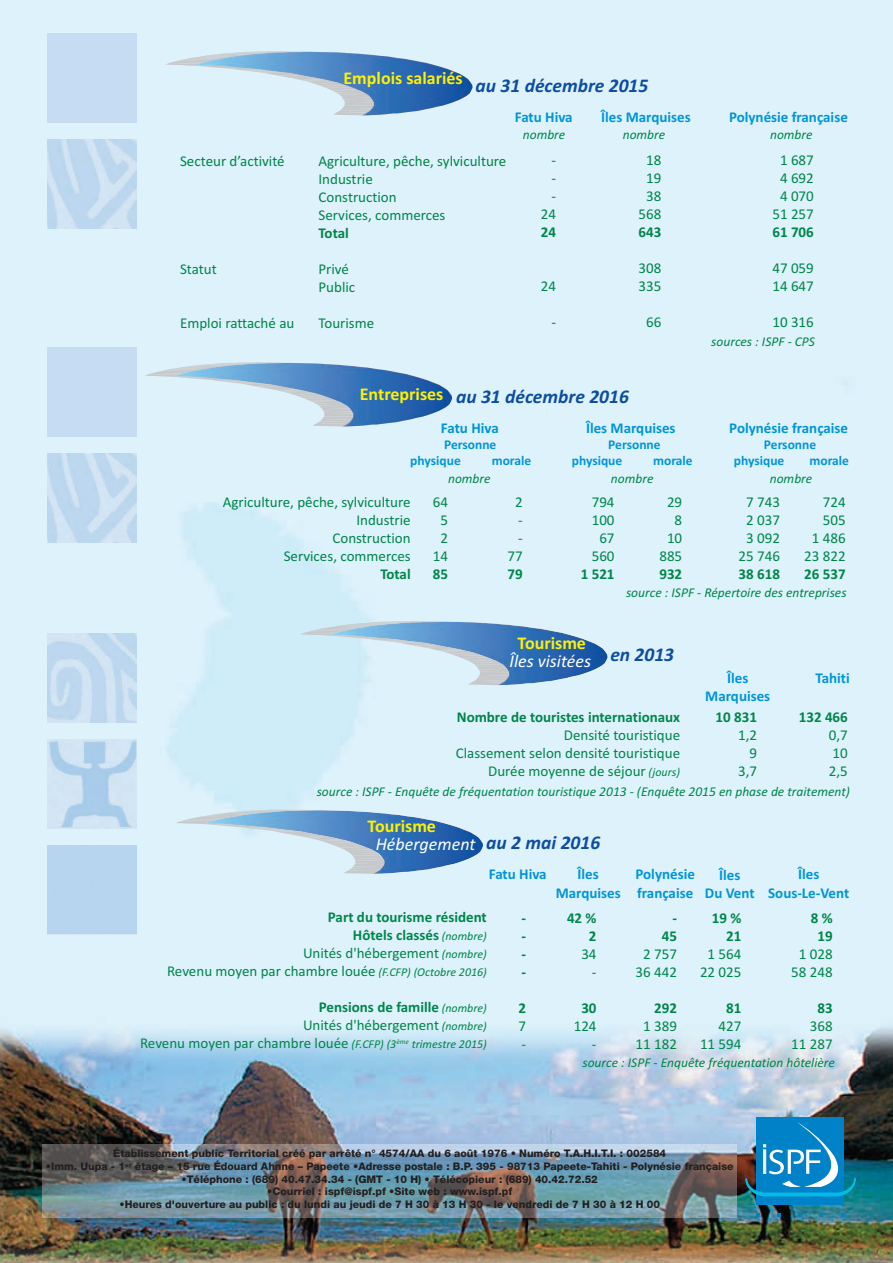
<style>
.page{position:relative;width:893px;height:1263px;background:#fff}
.page>*{position:absolute;margin:0;border:0;box-sizing:border-box;transform-origin:0 0}
.t1{font:italic 700 19.5px "Calibri";color:#0d4da1}
.t2{font:700 18px "Calibri";color:#fff101}
.t3{font:italic 18px "Calibri";color:#fff}
.t4{font:15px/18px "Calibri";color:#00854a;text-align:right}
.t5{font:700 15px/18px "Calibri";color:#0095d9;text-align:center}
.t6{font:700 15px/18px "Calibri";color:#00854a;text-align:right}
.t7{font:italic 13.5px "Calibri";color:#00854a}
.t8{font:700 13.5px/16px "Calibri";color:#0095d9}
.t9{font:800 10.5px "Helvetica Neue";color:#231f20}
.s1{font-style:italic;font-size:12px}
.s2{font-weight:700}
</style>
<div class="page">
<img style="left:0;top:0;width:893px;height:1263px">
<img style="left:43px;top:1144px;width:694px;height:74px">
<svg style="left:756px;top:1213px;width:4px;height:3px"></svg>
<svg style="left:777px;top:1213px;width:4px;height:3px"></svg>
<div style="left:756px;top:1118px;width:88px;height:87px;background:#0082c8"></div>
<svg style="left:745px;top:1121px;width:111px;height:75px"></svg>
<svg style="left:165px;top:51px;width:308px;height:64px;background:#9abddd"></svg>
<svg style="left:145px;top:362px;width:307px;height:64px;background:#9abddd"></svg>
<svg style="left:300px;top:621px;width:308px;height:64px;background:#98bcdc"></svg>
<svg style="left:176px;top:810px;width:307px;height:64px;background:#9abddd"></svg>
<div style="left:47px;top:845px;width:89px;height:89px;background:#b7d5ee"></div>
<img style="left:47px;top:739px;width:89px;height:90px">
<img style="left:47px;top:633px;width:89px;height:90px">
<img style="left:47px;top:453px;width:89px;height:90px">
<div style="left:47px;top:347px;width:89px;height:89px;background:#c6dcf2"></div>
<img style="left:47px;top:139px;width:89px;height:90px">
<div style="left:47px;top:33px;width:89px;height:89px;background:#c6dcf2"></div>
<p class="t4" style="left:180px;top:152px;width:106px">Secteur d’activité</p>
<p class="t4" style="left:180px;top:260px;width:38px">Statut</p>
<p class="t4" style="left:180px;top:314px;width:116px">Emploi rattaché au</p>
<p class="t2" style="left:343px;top:67px;width:121px">Emplois salariés</p>
<h1 class="t1" style="left:476px;top:74px;width:174px">au 31 décembre 2015</h1>
<p class="t4" style="left:318px;top:152px;width:189px;text-align:left">Agriculture, pêche, sylviculture<br>Industrie<br>Construction<br>Services, commerces</p>
<p class="t6" style="left:318px;top:224px;width:32px">Total</p>
<p class="t4" style="left:318px;top:260px;width:38px;text-align:left">Privé<br>Public</p>
<p class="t4" style="left:318px;top:314px;width:57px">Tourisme</p>
<p class="t5" style="left:515px;top:108px;width:59px">Fatu Hiva</p>
<p class="t4" style="left:541px;top:151px;width:17px">-<br>-<br>-<br>24</p>
<p class="t6" style="left:541px;top:223px;width:17px">24</p>
<p class="t7" style="left:523px;top:127px;width:44px">nombre</p>
<p class="t4" style="left:541px;top:277px;width:17px">24</p>
<p class="t4" style="left:551px;top:313px;width:6px">-</p>
<p class="t5" style="left:601px;top:108px;width:91px">Îles Marquises</p>
<p class="t5" style="left:729px;top:108px;width:120px">Polynésie française</p>
<p class="t7" style="left:623px;top:127px;width:44px">nombre</p>
<p class="t7" style="left:770px;top:127px;width:44px">nombre</p>
<p class="t4" style="left:772px;top:151px;width:43px;text-align:center">1 687<br>4 692<br>4 070<br>51 257</p>
<p class="t6" style="left:772px;top:223px;width:43px">61 706</p>
<p class="t4" style="left:772px;top:259px;width:43px;text-align:left">47 059<br>14 647</p>
<p class="t4" style="left:772px;top:313px;width:43px">10 316</p>
<p class="t4" style="left:639px;top:151px;width:24px;text-align:center">18<br>19<br>38<br>568</p>
<p class="t6" style="left:639px;top:223px;width:24px">643</p>
<p class="t4" style="left:639px;top:259px;width:24px;text-align:left">308<br>335</p>
<p class="t4" style="left:646px;top:313px;width:17px">66</p>
<p class="t7" style="left:711px;top:334px;width:105px">sources : ISPF - CPS</p>
<p class="t2" style="left:360px;top:384px;width:85px">Entreprises</p>
<h1 class="t1" style="left:456px;top:384px;width:174px">au 31 décembre 2016</h1>
<p class="t5" style="left:441px;top:419px;width:59px">Fatu Hiva</p>
<p class="t5" style="left:586px;top:419px;width:91px">Îles Marquises</p>
<p class="t5" style="left:729px;top:419px;width:120px">Polynésie française</p>
<p class="t8" style="left:492px;top:437px;width:41px;text-indent:-48px">Personne morale</p>
<p class="t8" style="left:410px;top:453px;width:52px">physique</p>
<p class="t8" style="left:653px;top:437px;width:41px;text-indent:-45px">Personne morale</p>
<p class="t8" style="left:572px;top:453px;width:52px">physique</p>
<p class="t8" style="left:809px;top:437px;width:41px;text-indent:-46px">Personne morale</p>
<p class="t8" style="left:734px;top:453px;width:52px">physique</p>
<p class="t4" style="left:223px;top:493px;width:189px">Agriculture, pêche, sylviculture<br>Industrie<br>Construction<br>Services, commerces</p>
<p class="t6" style="left:380px;top:565px;width:32px">Total</p>
<p class="t7" style="left:448px;top:471px;width:44px">nombre</p>
<p class="t4" style="left:433px;top:493px;width:17px;text-align:center">64<br>5<br>2<br>14</p>
<p class="t6" style="left:433px;top:565px;width:17px">85</p>
<p class="t4" style="left:508px;top:493px;width:17px">2 -<br>-<br>77</p>
<p class="t6" style="left:508px;top:565px;width:17px">79</p>
<p class="t7" style="left:611px;top:471px;width:44px">nombre</p>
<p class="t7" style="left:770px;top:471px;width:44px">nombre</p>
<p class="t4" style="left:804px;top:493px;width:43px">724<br>505<br>1 486<br>23 822</p>
<p class="t6" style="left:804px;top:565px;width:43px">26 537</p>
<p class="t4" style="left:739px;top:493px;width:43px;text-align:center">7 743<br>2 037<br>3 092<br>25 746</p>
<p class="t6" style="left:739px;top:565px;width:43px">38 618</p>
<p class="t4" style="left:592px;top:493px;width:24px;text-align:center">794<br>100<br>67<br>560</p>
<p class="t6" style="left:581px;top:565px;width:35px">1 521</p>
<p class="t4" style="left:659px;top:493px;width:24px">29<br>8<br>10<br>885</p>
<p class="t6" style="left:659px;top:565px;width:24px">932</p>
<p class="t7" style="left:626px;top:584px;width:222px">source : ISPF - Répertoire des entreprises</p>
<p class="t2" style="left:518px;top:632px;width:70px">Tourisme</p>
<p class="t3" style="left:509px;top:650px;width:83px">Îles visitées</p>
<h1 class="t1" style="left:610px;top:642px;width:65px">en 2013</h1>
<p class="t5" style="left:705px;top:668px;width:66px">Îles<br>Marquises</p>
<p class="t5" style="left:815px;top:668px;width:36px">Tahiti</p>
<p class="t6" style="left:457px;top:708px;width:225px">Nombre de touristes internationaux</p>
<p class="t4" style="left:456px;top:726px;width:226px">Densité touristique<br>Classement selon densité touristique<br>Durée moyenne de séjour <span class="s1">(jours)</span></p>
<p class="t6" style="left:716px;top:708px;width:43px">10 831</p>
<p class="t4" style="left:738px;top:726px;width:20px">1,2<br>9<br>3,7</p>
<p class="t6" style="left:799px;top:708px;width:51px">132 466</p>
<p class="t4" style="left:829px;top:726px;width:20px;text-align:justify">0,7<br>10<br>2,5</p>
<p class="t7" style="left:317px;top:783px;width:535px">source : ISPF - Enquête de fréquentation touristique 2013 - (Enquête 2015 en phase de traitement)</p>
<p class="t2" style="left:368px;top:815px;width:70px">Tourisme</p>
<p class="t3" style="left:376px;top:833px;width:101px">Hébergement</p>
<h1 class="t1" style="left:486px;top:831px;width:115px">au 2 mai 2016</h1>
<p class="t5" style="left:489px;top:865px;width:59px">Fatu Hiva</p>
<p class="t6" style="left:522px;top:909px;width:6px;text-align:justify">- - - -</p>
<p class="t6" style="left:519px;top:999px;width:9px">2</p>
<p class="t4" style="left:519px;top:1017px;width:9px;text-align:left">7 -</p>
<p class="t4" style="left:167px;top:907px;width:321px"><span class="s2">Part du tourisme résident<br>Hôtels classés</span> <span class="s1">(nombre)<br></span>Unités d'hébergement <span class="s1">(nombre)<br></span>Revenu moyen par chambre louée <span class="s1">(F.CFP) (Octobre 2016)</span></p>
<p class="t4" style="left:140px;top:997px;width:348px"><span class="s2">Pensions de famille</span> <span class="s1">(nombre)<br></span>Unités d'hébergement <span class="s1">(nombre)<br></span>Revenu moyen par chambre louée <span class="s1">(F.CFP) (3</span><sup>ème</sup> <span class="s1">trimestre 2015)</span></p>
<p class="t5" style="left:556px;top:865px;width:66px">Îles<br>Marquises</p>
<p class="t6" style="left:567px;top:909px;width:31px">42 %<br>2</p>
<p class="t4" style="left:581px;top:945px;width:17px">34 -</p>
<p class="t6" style="left:581px;top:999px;width:17px">30</p>
<p class="t4" style="left:574px;top:1017px;width:24px">124 -</p>
<p class="t5" style="left:705px;top:865px;width:51px">Îles<br>Du Vent</p>
<p class="t5" style="left:635px;top:865px;width:61px;text-align:left">Polynésie française</p>
<p class="t6" style="left:662px;top:909px;width:17px">-<br>45</p>
<p class="t4" style="left:635px;top:945px;width:43px;text-align:center">2 757<br>36 442</p>
<p class="t6" style="left:654px;top:999px;width:24px">292</p>
<p class="t4" style="left:635px;top:1017px;width:43px;text-align:center">1 389<br>11 182</p>
<p class="t6" style="left:712px;top:909px;width:31px">19 %<br>21</p>
<p class="t4" style="left:700px;top:945px;width:43px;text-align:center">1 564<br>22 025</p>
<p class="t6" style="left:726px;top:999px;width:17px">81</p>
<p class="t4" style="left:700px;top:1017px;width:43px">427<br>11 594</p>
<p class="t5" style="left:768px;top:865px;width:83px">Îles<br>Sous-Le-Vent</p>
<p class="t6" style="left:811px;top:909px;width:23px;text-align:center">8%<br>19</p>
<p class="t4" style="left:791px;top:945px;width:43px;text-align:center">1 028<br>58 248</p>
<p class="t6" style="left:817px;top:999px;width:17px">83</p>
<p class="t4" style="left:791px;top:1017px;width:43px">368<br>11 287</p>
<p class="t7" style="left:582px;top:1055px;width:254px">source : ISPF - Enquête fréquentation hôtelière</p>
<p class="t9" style="left:113px;top:1150px;width:554px">Établissement public Territorial créé par arrêté n° 4574/AA du 6 août 1976 • Numéro T.A.H.I.T.I. : 002584</p>
<p class="t9" style="left:46px;top:1162px;width:689px">•Imm. Uupa - 1<sup>er</sup> étage – 15 rue Édouard Ahnne – Papeete •Adresse postale : B.P. 395 - 98713 Papeete-Tahiti - Polynésie française</p>
<p class="t9" style="left:182px;top:1175px;width:418px">•Téléphone : (689) 40.47.34.34 - (GMT - 10 H) • Télécopieur : (689) 40.42.72.52</p>
<p class="t9" style="left:267px;top:1188px;width:247px">•Courriel : ispf@ispf.pf •Site web : www.ispf.pf</p>
<p class="t9" style="left:119px;top:1200px;width:542px">•Heures d'ouverture au public : du lundi au jeudi de 7 H 30 à 13 H 30 - le vendredi de 7 H 30 à 12 H 00</p>
</div>
